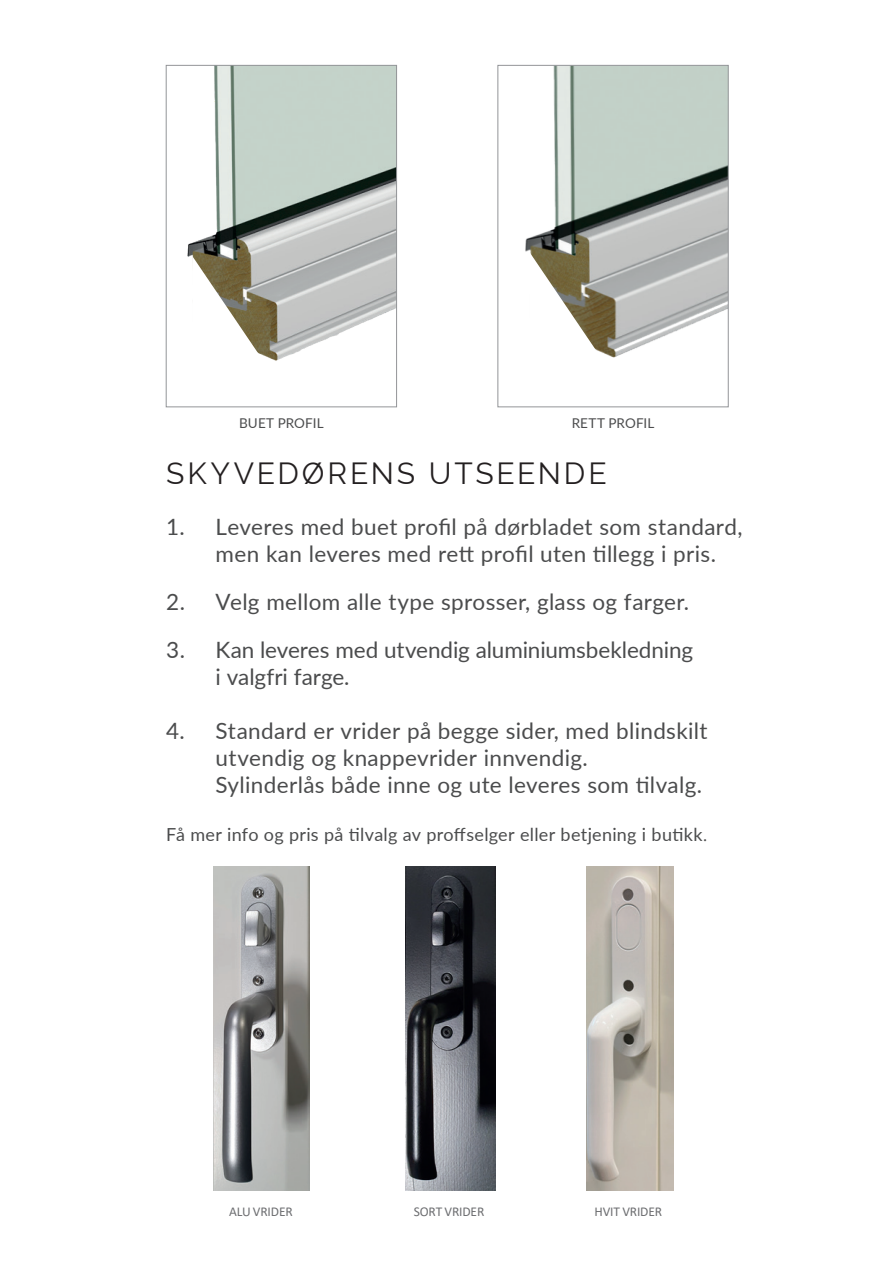
<style>
.page{position:relative;width:893px;height:1263px;background:#fff}
.page>*{position:absolute;margin:0;border:0;box-sizing:border-box;transform-origin:0 0}
.t1{font:30px "Raleway";letter-spacing:.095em;color:#231f20}
.t2{font:22.5px/27px "Lato";letter-spacing:.015em;color:#4b4c4d}
.t3{font:22.5px/27px "Lato";letter-spacing:-.005em;color:#4b4c4d}
.t4{font:18px "Lato";letter-spacing:.015em;color:#4b4c4d}
.t5{font:13.5px "Calibri";letter-spacing:-.01em;color:#6c6d70}
.t6{font:13.5px "Lato";letter-spacing:.01em;color:#4b4c4d}
.s1{font-family:"Minion Pro"}
</style>
<div class="page">
<img style="left:187px;top:67px;width:208px;height:291px">
<div style="left:166px;top:65px;width:231px;height:342px;border:1px solid #939598"></div>
<img style="left:525px;top:67px;width:202px;height:289px">
<div style="left:497px;top:65px;width:232px;height:342px;border:1px solid #939598"></div>
<img style="left:405px;top:866px;width:90px;height:325px">
<img style="left:587px;top:866px;width:86px;height:325px">
<img style="left:214px;top:866px;width:95px;height:325px">
<svg style="left:192px;top:256px;width:90px;height:105px"></svg>
<svg style="left:529px;top:252px;width:90px;height:106px"></svg>
<p class="t6" style="left:239px;top:413px;width:86px">BUET PROFIL</p>
<p class="t6" style="left:572px;top:413px;width:84px">RETT PROFIL</p>
<h1 class="t1" style="left:166px;top:456px;width:442px">SKYVEDØRENS UTSEENDE</h1>
<p class="t2" style="left:216px;top:512px;width:528px;text-indent:-49px">1. Leveres med buet profil på dørbladet som standard, men kan leveres med rett profil uten tillegg i pris.</p>
<p class="t2" style="left:166px;top:587px;width:524px">2. Velg mellom alle type sprosser, glass og farger.</p>
<p class="t3" style="left:216px;top:635px;width:479px;text-indent:-49px">3. Kan leveres med utvendig aluminiumsbekledning i valgfri farge.</p>
<p class="t2" style="left:216px;top:716px;width:493px;text-indent:-49px">4. Standard er vrider på begge sider, med blindskilt utvendig og knappevrider innvendig.<br>Sylinderlås både inne og ute leveres som tilvalg.</p>
<p class="t4" style="left:166px;top:822px;width:542px">Få mer info og pris på tilvalg av proffselger eller betjening i butikk<span class="s1">.</span></p>
<p class="t5" style="left:229px;top:1202px;width:65px">ALU VRIDER</p>
<p class="t5" style="left:414px;top:1202px;width:72px">SORT VRIDER</p>
<p class="t5" style="left:594px;top:1202px;width:69px">HVIT VRIDER</p>
</div>
